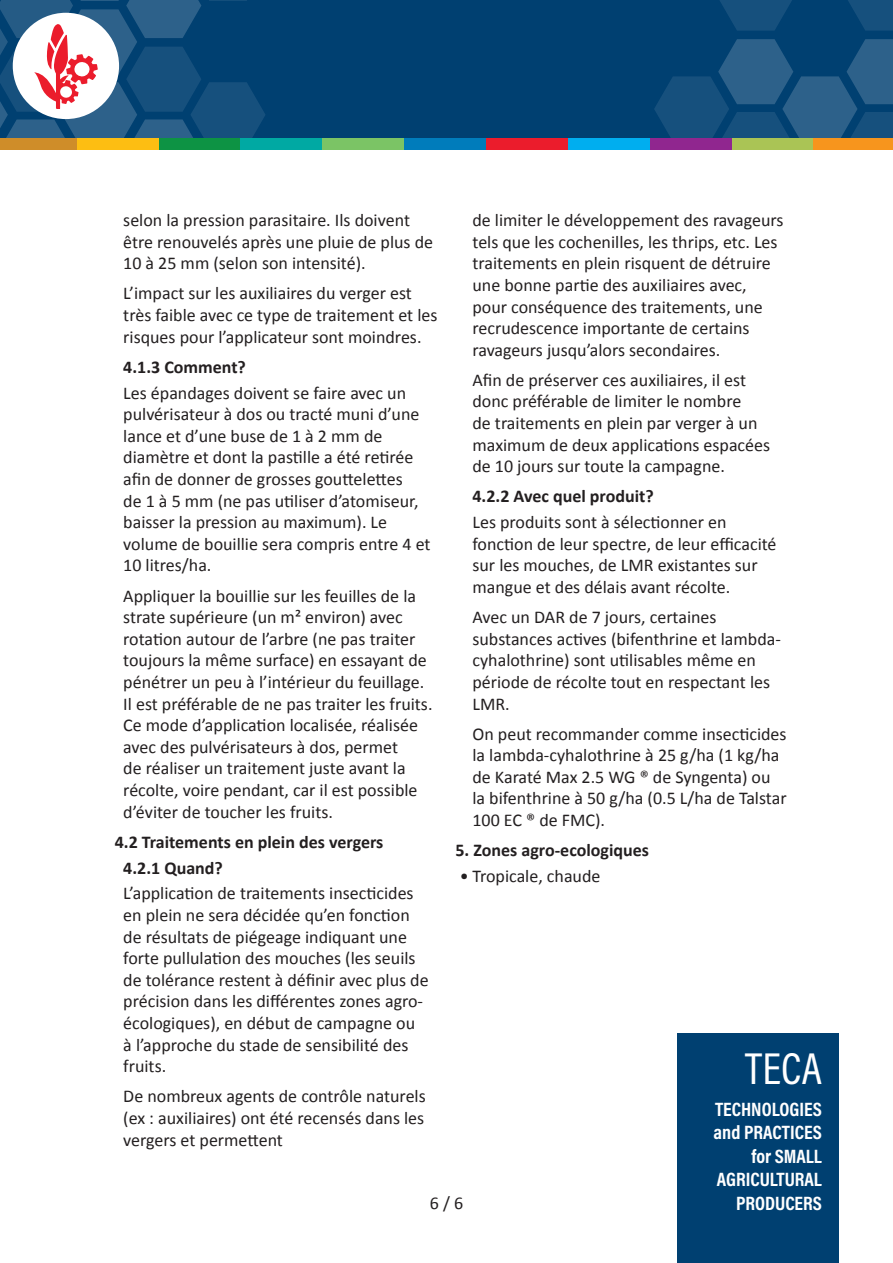
<style>
.page{position:relative;width:893px;height:1263px;background:#fff}
.page>*{position:absolute;margin:0;border:0;box-sizing:border-box;transform-origin:0 0}
.t1{font:45px "Acumin Pro Cond";color:#fff}
.t2{font:700 19.5px/23.4px "Acumin Pro Cond";color:#fff;text-align:right}
.Body_Text_1_1_1{font:18px/21.6px "Calibri";color:#231f20}
.Subsubheading_1_1_1{font:700 18px "Calibri";color:#231f20}
.Subheading_1_1{font:700 18px "Calibri";color:#231f20}
.Heading_1{font:700 18px "Calibri";color:#231f20}
.Bulletpoints_1{font:18px "Calibri";color:#231f20}
</style>
<div class="page">
<div style="left:677px;top:1034px;width:162px;height:229px;background:#004071"></div>
<div style="left:0;top:0;width:893px;height:141px;background:#004071"></div>
<svg style="left:848px;top:0;width:45px;height:31px"></svg>
<svg style="left:720px;top:0;width:72px;height:31px"></svg>
<svg style="left:654px;top:39px;width:239px;height:111px"></svg>
<div style="left:813px;top:138px;width:80px;height:12px;background:#f7951d"></div>
<div style="left:732px;top:138px;width:81px;height:12px;background:#aac455"></div>
<div style="left:650px;top:138px;width:81px;height:12px;background:#90268f"></div>
<div style="left:568px;top:138px;width:81px;height:12px;background:#00aeef"></div>
<div style="left:486px;top:138px;width:82px;height:12px;background:#eb1c2c"></div>
<div style="left:404px;top:138px;width:82px;height:12px;background:#007cbb"></div>
<div style="left:322px;top:138px;width:82px;height:12px;background:#7bc465"></div>
<div style="left:240px;top:138px;width:82px;height:12px;background:#00a9a3"></div>
<svg style="left:0;top:0;width:265px;height:150px"></svg>
<p class="Body_Text_1_1_1" style="left:472px;top:209px;width:312px">de limiter le développement des ravageurs tels que les cochenilles, les thrips, etc. Les traitements en plein risquent de détruire une bonne partie des auxiliaires avec, pour conséquence des traitements, une recrudescence importante de certains ravageurs jusqu’alors secondaires.</p>
<p class="Body_Text_1_1_1" style="left:472px;top:369px;width:299px">Afin de préserver ces auxiliaires, il est donc préférable de limiter le nombre<br>de traitements en plein par verger à un maximum de deux applications espacées de 10 jours sur toute la campagne.</p>
<p class="Subsubheading_1_1_1" style="left:472px;top:485px;width:183px">4.2.2 Avec quel produit?</p>
<p class="Body_Text_1_1_1" style="left:472px;top:511px;width:306px">Les produits sont à sélectionner en fonction de leur spectre, de leur efficacité sur les mouches, de LMR existantes sur mangue et des délais avant récolte.</p>
<p class="Body_Text_1_1_1" style="left:472px;top:606px;width:310px">Avec un DAR de 7 jours, certaines substances actives (bifenthrine et lambda&shy;cyhalothrine) sont utilisables même en période de récolte tout en respectant les<br>LMR.</p>
<p class="Body_Text_1_1_1" style="left:472px;top:723px;width:316px">On peut recommander comme insecticides la lambda-cyhalothrine à 25 g/ha (1 kg/ha de Karaté Max 2.5 WG ® de Syngenta) ou la bifenthrine à 50 g/ha (0.5 L/ha de Talstar 100 EC ® de FMC).</p>
<p class="Heading_1" style="left:455px;top:839px;width:195px">5. Zones agro-ecologiques</p>
<p class="Bulletpoints_1" style="left:460px;top:865px;width:142px">• Tropicale, chaude</p>
<p class="Body_Text_1_1_1" style="left:123px;top:209px;width:311px">selon la pression parasitaire. Ils doivent être renouvelés après une pluie de plus de<br>10 à 25 mm (selon son intensité).</p>
<p class="Body_Text_1_1_1" style="left:123px;top:283px;width:316px">L’impact sur les auxiliaires du verger est très faible avec ce type de traitement et les risques pour l’applicateur sont moindres.</p>
<p class="Subsubheading_1_1_1" style="left:123px;top:355px;width:124px">4.1.3 Comment?</p>
<p class="Body_Text_1_1_1" style="left:123px;top:382px;width:309px">Les épandages doivent se faire avec un pulvérisateur à dos ou tracté muni d’une lance et d’une buse de 1 à 2 mm de diamètre et dont la pastille a été retirée afin de donner de grosses gouttelettes<br>de 1 à 5 mm (ne pas utiliser d’atomiseur, baisser la pression au maximum). Le volume de bouillie sera compris entre 4 et 10 litres/ha.</p>
<p class="Body_Text_1_1_1" style="left:123px;top:585px;width:311px">Appliquer la bouillie sur les feuilles de la strate supérieure (un m² environ) avec rotation autour de l’arbre (ne pas traiter toujours la même surface) en essayant de pénétrer un peu à l’intérieur du feuillage.<br>Il est préférable de ne pas traiter les fruits.<br>Ce mode d’application localisée, réalisée avec des pulvérisateurs à dos, permet<br>de réaliser un traitement juste avant la récolte, voire pendant, car il est possible d’éviter de toucher les fruits.</p>
<p class="Subheading_1_1" style="left:115px;top:830px;width:270px">4.2 Traitements en plein des vergers</p>
<p class="Subsubheading_1_1_1" style="left:123px;top:856px;width:101px">4.2.1 Quand?</p>
<p class="Body_Text_1_1_1" style="left:123px;top:883px;width:307px">L’application de traitements insecticides en plein ne sera décidée qu’en fonction de résultats de piégeage indiquant une forte pullulation des mouches (les seuils de tolérance restent à définir avec plus de précision dans les différentes zones agro&shy;écologiques), en début de campagne ou<br>à l’approche du stade de sensibilité des fruits.</p>
<p class="Body_Text_1_1_1" style="left:123px;top:1085px;width:304px;text-align:justify">De nombreux agents de contrôle naturels (ex : auxiliaires) ont été recensés dans les vergers et permettent</p>
<p class="t1" style="left:745px;top:1039px;width:78px">TECA</p>
<p class="t2" style="left:713px;top:1097px;width:110px">TECHNOLOGIES and PRACTICES for SMALL<br>AGRICULTURAL<br>PRODUCERS</p>
<p class="Body_Text_1_1_1" style="left:430px;top:1192px;width:35px">6 / 6</p>
</div>
